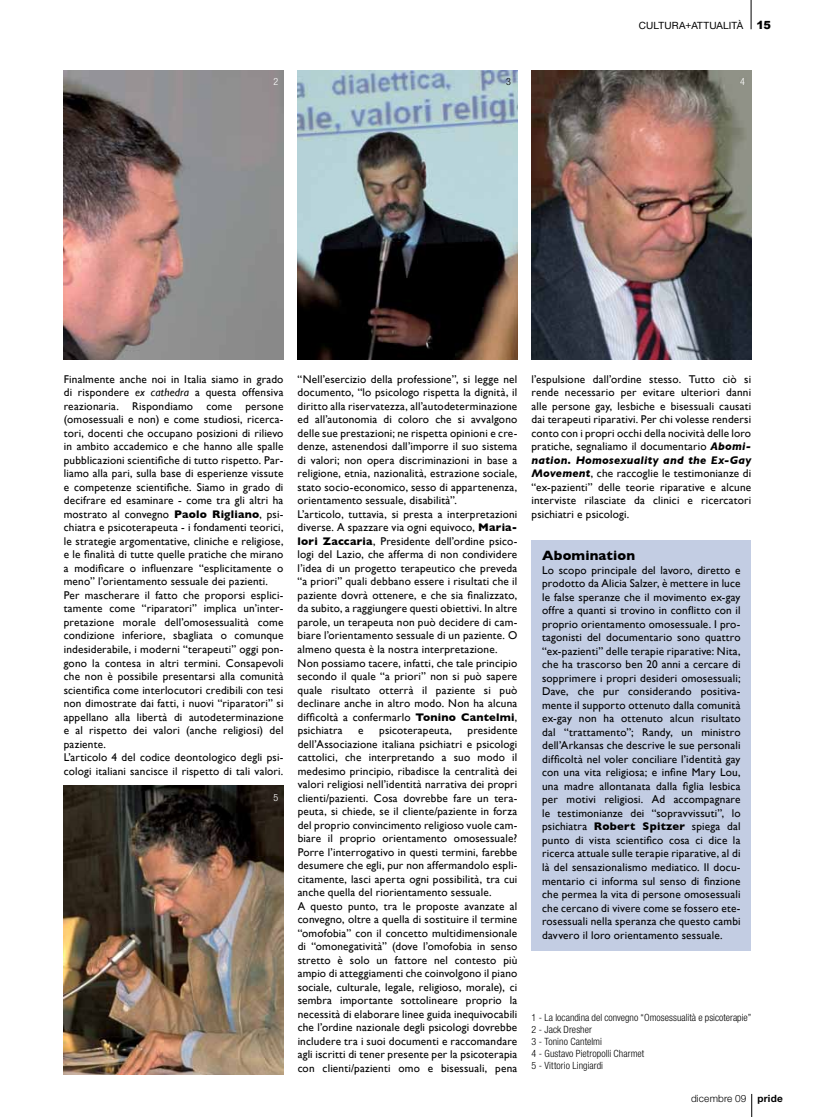
<style>
.page{position:relative;width:815px;height:1117px;background:#fff}
.page>*{position:absolute;margin:0;border:0;box-sizing:border-box;transform-origin:0 0}
.t1{font:700 13.75px "Gill Sans";letter-spacing:.01em;color:#000}
.t2{font:11.25px/13.5px "Gill Sans";letter-spacing:.015em;color:#000}
.t3{font:900 11.25px "Arial";color:#000}
.t4{font:300 condensed 10px/12px "Helvetica Neue";letter-spacing:.005em;color:#000}
.t5{font:10px "Helvetica Neue";letter-spacing:.01em;color:#000}
.t6{font:300 10px "Helvetica Neue";letter-spacing:.015em;color:#000}
.t7{font:300 condensed 10px "Helvetica Neue";color:#fff}
.s1{font-style:italic}
.s2{font-weight:700}
.s3{font-weight:700;font-style:italic}
</style>
<div class="page">
<svg style="left:751px;top:0;width:1px;height:29px"></svg>
<svg style="left:751px;top:1094px;width:1px;height:22px"></svg>
<div style="left:531px;top:540px;width:220px;height:410px;background:#c3cde3"></div>
<img style="left:298px;top:71px;width:219px;height:288px">
<img style="left:531px;top:71px;width:220px;height:288px">
<img style="left:64px;top:71px;width:219px;height:288px">
<img style="left:64px;top:785px;width:219px;height:289px">
<p class="t5" style="left:639px;top:20px;width:106px">CULTURA+ATTUALITÀ</p>
<p class="t3" style="left:756px;top:17px;width:16px">15</p>
<p class="t7" style="left:274px;top:75px;width:6px">2</p>
<p class="t4" style="left:506px;top:75px;width:6px">3</p>
<p class="t7" style="left:740px;top:75px;width:6px">4</p>
<p class="t2" style="left:64px;top:372px;width:221px">Finalmente anche noi in Italia siamo in grado di rispondere <span class="s1">ex cathedra</span> a questa offensiva reazionaria. Rispondiamo come persone (omosessuali e non) e come studiosi, ricerca&shy;tori, docenti che occupano posizioni di rilievo in ambito accademico e che hanno alle spalle pubblicazioni scientifiche di tutto rispetto. Par&shy;liamo alla pari, sulla base di esperienze vissute e competenze scientifiche. Siamo in grado di decifrare ed esaminare - come tra gli altri ha mostrato al convegno <span class="s2">Paolo Rigliano</span>, psi&shy;chiatra e psicoterapeuta - i fondamenti teorici, le strategie argomentative, cliniche e religiose, e le finalità di tutte quelle pratiche che mirano a modificare o influenzare “esplicitamente o meno” l’orientamento sessuale dei pazienti.<br>Per mascherare il fatto che proporsi esplici&shy;tamente come “riparatori” implica un’inter&shy;pretazione morale dell’omosessualità come condizione inferiore, sbagliata o comunque indesiderabile, i moderni “terapeuti” oggi pon&shy;gono la contesa in altri termini. Consapevoli che non è possibile presentarsi alla comunità scientifica come interlocutori credibili con tesi non dimostrate dai fatti, i nuovi “riparatori” si appellano alla libertà di autodeterminazione e al rispetto dei valori (anche religiosi) del paziente.<br>L’articolo 4 del codice deontologico degli psi&shy;cologi italiani sancisce il rispetto di tali valori.</p>
<p class="t2" style="left:298px;top:372px;width:221px">“Nell’esercizio della professione”, si legge nel documento, “lo psicologo rispetta la dignità, il diritto alla riservatezza, all’autodeterminazione ed all’autonomia di coloro che si avvalgono delle sue prestazioni; ne rispetta opinioni e cre&shy;denze, astenendosi dall’imporre il suo sistema di valori; non opera discriminazioni in base a religione, etnia, nazionalità, estrazione sociale, stato socio-economico, sesso di appartenenza, orientamento sessuale, disabilità”.<br>L’articolo, tuttavia, si presta a interpretazioni diverse. A spazzare via ogni equivoco, <span class="s2">Maria&shy;lori Zaccaria</span>, Presidente dell’ordine psico&shy;logi del Lazio, che afferma di non condividere l’idea di un progetto terapeutico che preveda “a priori” quali debbano essere i risultati che il paziente dovrà ottenere, e che sia finalizzato, da subito, a raggiungere questi obiettivi. In altre parole, un terapeuta non può decidere di cam&shy;biare l’orientamento sessuale di un paziente. O almeno questa è la nostra interpretazione.<br>Non possiamo tacere, infatti, che tale principio secondo il quale “a priori” non si può sapere quale risultato otterrà il paziente si può declinare anche in altro modo. Non ha alcuna difficoltà a confermarlo <span class="s2">Tonino Cantelmi</span>, psichiatra</p>
<p class="t2" style="left:298px;top:723px;width:221px;text-indent:170px">presidente dell’Associazione italiana psichiatri e psicologi cattolici, che interpretando a suo modo il medesimo principio, ribadisce la centralità dei valori religiosi nell’identità narrativa dei propri clienti/pazienti. Cosa dovrebbe fare un tera&shy;peuta, si chiede, se il cliente/paziente in forza del proprio convincimento religioso vuole cam&shy;biare il proprio orientamento omosessuale?<br>Porre l’interrogativo in questi termini, farebbe desumere che egli, pur non affermandolo espli&shy;citamente, lasci aperta ogni possibilità, tra cui anche quella del riorientamento sessuale.<br>A questo punto, tra le proposte avanzate al convegno, oltre a quella di sostituire il termine “omofobia” con il concetto multidimensionale di “omonegatività” (dove l’omofobia in senso stretto è solo un fattore nel contesto più ampio di atteggiamenti che coinvolgono il piano sociale, culturale, legale, religioso, morale), ci sembra importante sottolineare proprio la necessità di elaborare linee guida inequivocabili che l’ordine nazionale degli psicologi dovrebbe includere tra i suoi documenti e raccomandare agli iscritti di tener presente per la psicoterapia con clienti/pazienti omo e bisessuali, pena</p>
<p class="t2" style="left:358px;top:723px;width:7px">e</p>
<p class="t2" style="left:379px;top:723px;width:74px">psicoterapeuta,</p>
<p class="t7" style="left:274px;top:791px;width:6px">5</p>
<p class="t2" style="left:532px;top:372px;width:221px;text-align:justify">l’espulsione dall’ordine stesso. Tutto ciò si rende necessario per evitare ulteriori danni alle persone gay, lesbiche e bisessuali causati dai terapeuti riparativi. Per chi volesse rendersi conto con i propri occhi della nocività delle loro pratiche, segnaliamo il documentario <span class="s3">Abomi&shy;nation. Homosexuality and the Ex-Gay Movement</span>, che raccoglie le testimonianze di “ex-pazienti” delle teorie riparative e alcune interviste rilasciate da clinici e ricercatori psichiatri e psicologi.</p>
<p class="t1" style="left:542px;top:547px;width:95px">Abomination</p>
<p class="t2" style="left:542px;top:563px;width:200px;text-align:justify">Lo scopo principale del lavoro, diretto e prodotto da Alicia Salzer, è mettere in luce le false speranze che il movimento ex-gay offre a quanti si trovino in conflitto con il proprio orientamento omosessuale. I pro&shy;tagonisti del documentario sono quattro “ex-pazienti” delle terapie riparative: Nita, che ha trascorso ben 20 anni a cercare di sopprimere i propri desideri omosessuali; Dave, che pur considerando positiva&shy;mente il supporto ottenuto dalla comunità ex-gay non ha ottenuto alcun risultato dal “trattamento”; Randy, un ministro dell’Arkansas che descrive le sue personali difficoltà nel voler conciliare l’identità gay con una vita religiosa; e infine Mary Lou, una madre allontanata dalla figlia lesbica per motivi religiosi. Ad accompagnare le testimonianze dei “sopravvissuti”, lo psichiatra <span class="s2">Robert Spitzer</span> spiega dal punto di vista scientifico cosa ci dice la ricerca attuale sulle terapie riparative, al di là del sensazionalismo mediatico. Il docu&shy;mentario ci informa sul senso di finzione che permea la vita di persone omosessuali che cercano di vivere come se fossero ete&shy;rosessuali nella speranza che questo cambi davvero il loro orientamento sessuale.</p>
<p class="t4" style="left:531px;top:1011px;width:221px">1 - La locandina del convegno “Omosessualità e psicoterapie”<br>2 - Jack Dresher<br>3 - Tonino Cantelmi<br>4 - Gustavo Pietropolli Charmet<br>5 - Vittorio Lingiardi</p>
<p class="t6" style="left:691px;top:1091px;width:93px">dicembre 09 <span class="s2">pride</span></p>
</div>
